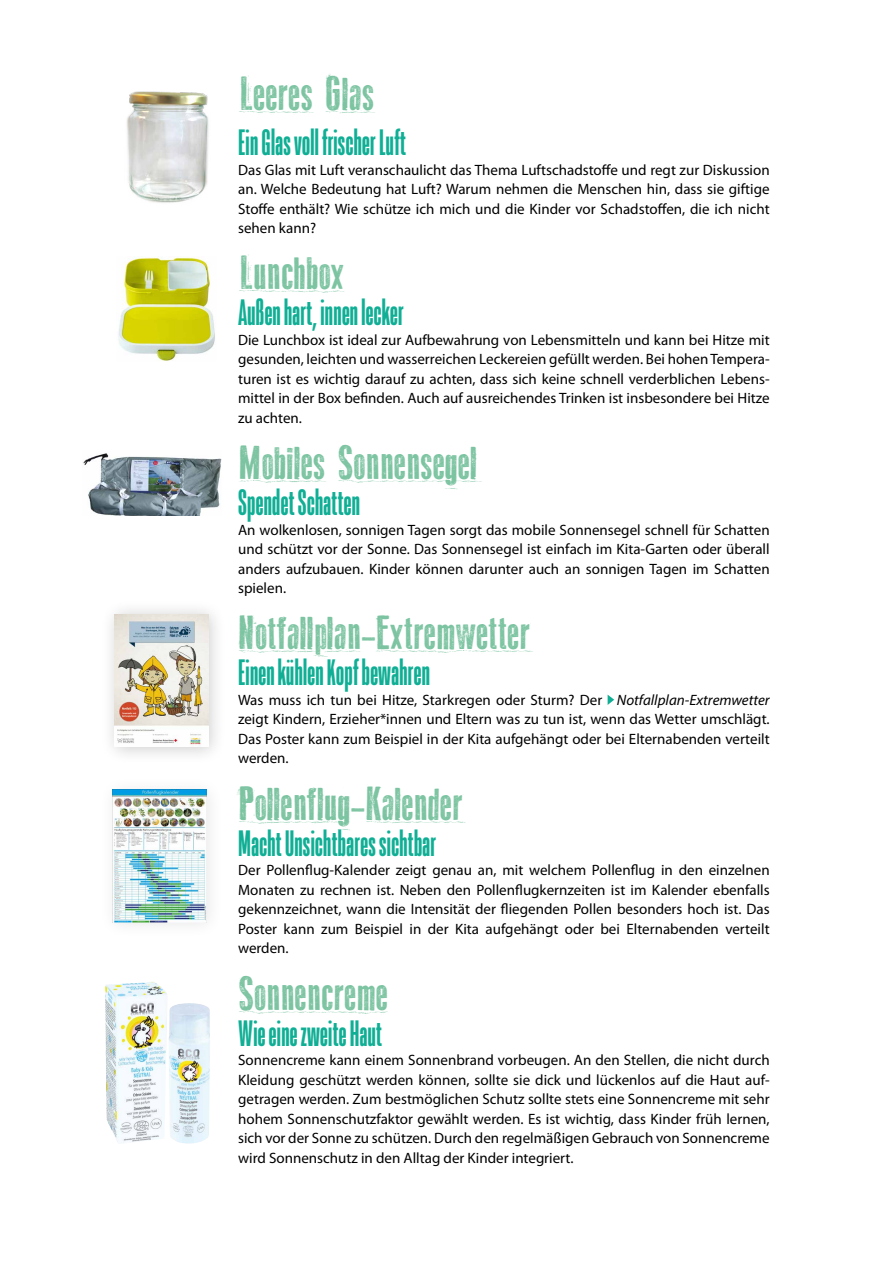
<style>
.page{position:relative;width:893px;height:1263px;background:#fff}
.page>*{position:absolute;margin:0;border:0;box-sizing:border-box;transform-origin:0 0}
.t1{font:48px "Odd Press";color:#7cc4a1}
.t2{font:39px "Resolve Extrabold Cm";letter-spacing:.01em;color:#10af95}
.t3{font:15px/19.5px "Myriad Pro";color:#000;text-align:justify}
.s1{font-style:italic}
</style>
<div class="page">
<svg style="left:608px;top:695px;width:6px;height:10px"></svg>
<img style="left:126px;top:91px;width:83px;height:112px">
<img style="left:118px;top:257px;width:97px;height:104px">
<img style="left:83px;top:453px;width:139px;height:63px">
<div style="left:100px;top:599px;width:126px;height:165px;background:#000;opacity:.2"></div>
<img style="left:115px;top:614px;width:93px;height:133px">
<img style="left:113px;top:790px;width:93px;height:132px">
<img style="left:105px;top:981px;width:105px;height:163px">
<h1 class="t1" style="left:238px;top:66px;width:138px">Leeres Glas</h1>
<h2 class="t2" style="left:238px;top:122px;width:169px">Ein Glas voll frischer Luft</h2>
<p class="t3" style="left:238px;top:160px;width:533px">Das Glas mit Luft veranschaulicht das Thema Luftschadstoffe und regt zur Diskussion an. Welche Bedeutung hat Luft? Warum nehmen die Menschen hin, dass sie giftige Stoffe enthält? Wie schütze ich mich und die Kinder vor Schadstoffen, die ich nicht sehen kann?</p>
<h1 class="t1" style="left:238px;top:246px;width:108px">Lunchbox</h1>
<h2 class="t2" style="left:238px;top:292px;width:167px">Außen hart, innen lecker</h2>
<p class="t3" style="left:238px;top:330px;width:533px">Die Lunchbox ist ideal zur Aufbewahrung von Lebensmitteln und kann bei Hitze mit gesunden, leichten und wasserreichen Leckereien gefüllt werden. Bei hohen Tempera&shy;turen ist es wichtig darauf zu achten, dass sich keine schnell verderblichen Lebens&shy;mittel in der Box befinden. Auch auf ausreichendes Trinken ist insbesondere bei Hitze zu achten.</p>
<h1 class="t1" style="left:238px;top:435px;width:240px">Mobiles Sonnensegel</h1>
<h2 class="t2" style="left:238px;top:482px;width:123px">Spendet Schatten</h2>
<p class="t3" style="left:238px;top:520px;width:533px">An wolkenlosen, sonnigen Tagen sorgt das mobile Sonnensegel schnell für Schatten und schützt vor der Sonne. Das Sonnensegel ist einfach im Kita-Garten oder überall anders aufzubauen. Kinder können darunter auch an sonnigen Tagen im Schatten spielen.</p>
<h1 class="t1" style="left:238px;top:606px;width:293px">Notfallplan-Extremwetter</h1>
<h2 class="t2" style="left:238px;top:652px;width:193px">Einen kühlen Kopf bewahren</h2>
<p class="t3" style="left:238px;top:690px;width:533px">Was muss ich tun bei Hitze, Starkregen oder Sturm? Der <span class="s1">Notfallplan-Extremwetter </span>zeigt Kindern, Erzieher*innen und Eltern was zu tun ist, wenn das Wetter umschlägt.<br>Das Poster kann zum Beispiel in der Kita aufgehängt oder bei Elternabenden verteilt werden.</p>
<h1 class="t1" style="left:238px;top:776px;width:226px">Pollenflug-Kalender</h1>
<h2 class="t2" style="left:238px;top:823px;width:199px">Macht Unsichtbares sichtbar</h2>
<p class="t3" style="left:238px;top:860px;width:533px">Der Pollenflug-Kalender zeigt genau an, mit welchem Pollenflug in den einzelnen Monaten zu rechnen ist. Neben den Pollenflugkernzeiten ist im Kalender ebenfalls gekennzeichnet, wann die Intensität der fliegenden Pollen besonders hoch ist. Das Poster kann zum Beispiel in der Kita aufgehängt oder bei Elternabenden verteilt werden.</p>
<h1 class="t1" style="left:238px;top:966px;width:151px">Sonnencreme</h1>
<h2 class="t2" style="left:238px;top:1012px;width:145px">Wie eine zweite Haut</h2>
<p class="t3" style="left:238px;top:1050px;width:533px">Sonnencreme kann einem Sonnenbrand vorbeugen. An den Stellen, die nicht durch Kleidung geschützt werden können, sollte sie dick und lückenlos auf die Haut auf&shy;getragen werden. Zum bestmöglichen Schutz sollte stets eine Sonnencreme mit sehr hohem Sonnenschutzfaktor gewählt werden. Es ist wichtig, dass Kinder früh lernen, sich vor der Sonne zu schützen. Durch den regelmäßigen Gebrauch von Sonnencreme wird Sonnenschutz in den Alltag der Kinder integriert.</p>
</div>
